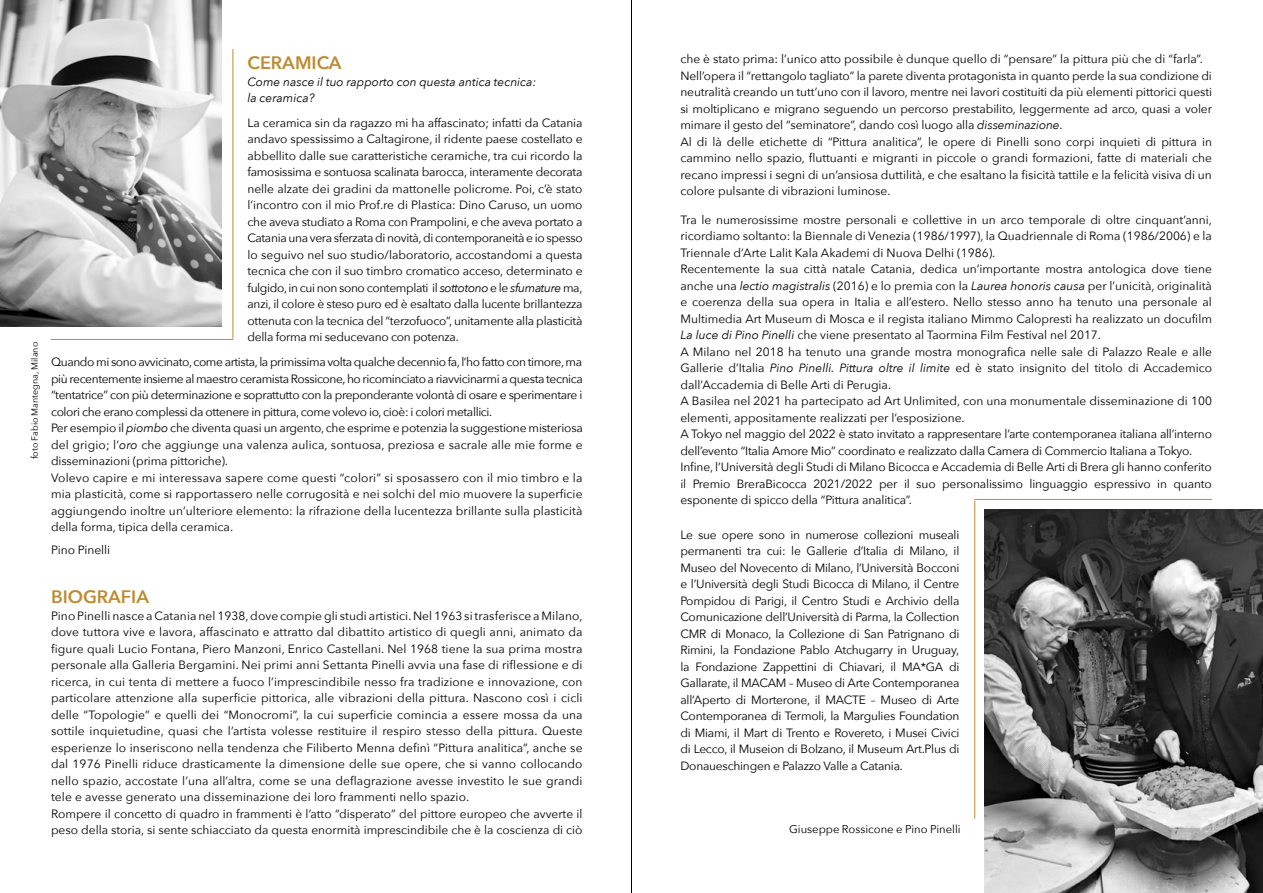
<style>
.page{position:relative;width:1263px;height:893px;background:#fff}
.page>*{position:absolute;margin:0;border:0;box-sizing:border-box;transform-origin:0 0}
.t1{font:600 18px "Avenir Next";color:#be8b31}
.t2{font:12px/16.5px "Avenir Next";color:#000}
.t3{font:italic 12px/16.5px "Avenir Next";color:#000}
.t4{font:11.25px "Avenir Next";color:#000}
.t5{font:9px "Avenir Next";color:#000}
.s1{font-style:italic}
</style>
<div class="page">
<img style="left:0;top:0;width:222px;height:327px">
<img style="left:985px;top:509px;width:278px;height:384px">
<hr style="left:974px;top:500px;width:1px;height:319px;background:#be8b31">
<hr style="left:974px;top:499px;width:238px;height:1px;background:#be8b31">
<hr style="left:233px;top:49px;width:1px;height:290px;background:#be8b31">
<hr style="left:51px;top:339px;width:182px;height:1px;background:#be8b31">
<hr style="left:631px;top:0;width:1px;height:893px;background:#000">
<p class="t5" style="left:29px;top:459px;width:119px;rotate:-90deg">foto Fabio Mantegna, Milano</p>
<h1 class="t1" style="left:247px;top:52px;width:96px">CERAMI CA</h1>
<p class="t3" style="left:247px;top:73px;width:290px">Come nasce il tuo rapporto con questa antica tecnica: la ceramica?</p>
<p class="t2" style="left:247px;top:114px;width:337px;text-align:justify">La ceramica sin da ragazzo mi ha affascinato; infatti da Catania andavo spessissimo a Caltagirone, il ridente paese costellato e abbellito dalle sue caratteristiche ceramiche, tra cui ricordo la famosissima e sontuosa scalinata barocca, interamente decorata nelle alzate dei gradini da mattonelle policrome. Poi, c’è stato l’incontro con il mio Prof.re di Plastica: Dino Caruso, un uomo che aveva studiato a Roma con Prampolini, e che aveva portato a Catania una vera sferzata di novità, di contemporaneità e io spesso lo seguivo nel suo studio/laboratorio, accostandomi a questa tecnica che con il suo timbro cromatico acceso, determinato e fulgido, in cui non sono contemplati il <span class="s1">sottotono</span> e le <span class="s1">sfumature</span> ma, anzi, il colore è steso puro ed è esaltato dalla lucente brillantezza ottenuta con la tecnica del “terzofuoco”, unitamente alla plasticità della forma mi seducevano con potenza.</p>
<p class="t2" style="left:51px;top:354px;width:533px">Quando mi sono avvicinato, come artista, la primissima volta qualche decennio fa, l’ho fatto con timore, ma più recentemente insieme al maestro ceramista Rossicone, ho ricominciato a riavvicinarmi a questa tecnica “tentatrice” con più determinazione e soprattutto con la preponderante volontà di osare e sperimentare i colori che erano complessi da ottenere in pittura, come volevo io, cioè: i colori metallici.<br>Per esempio il <span class="s1">piombo</span> che diventa quasi un argento, che esprime e potenzia la suggestione misteriosa del grigio; l’<span class="s1">oro</span> che aggiunge una valenza aulica, sontuosa, preziosa e sacrale alle mie forme e disseminazioni (prima pittoriche).<br>Volevo capire e mi interessava sapere come questi “colori” si sposassero con il mio timbro e la mia plasticità, come si rapportassero nelle corrugosità e nei solchi del mio muovere la superficie aggiungendo inoltre un’ulteriore elemento: la rifrazione della lucentezza brillante sulla plasticità della forma, tipica della ceramica.</p>
<p class="t2" style="left:51px;top:541px;width:61px">Pino Pinelli</p>
<h1 class="t1" style="left:51px;top:586px;width:100px">BIOGRAFIA</h1>
<p class="t2" style="left:51px;top:607px;width:533px">Pino Pinelli nasce a Catania nel 1938, dove compie gli studi artistici. Nel 1963 si trasferisce a Milano, dove tuttora vive e lavora, affascinato e attratto dal dibattito artistico di quegli anni, animato da figure quali Lucio Fontana, Piero Manzoni, Enrico Castellani. Nel 1968 tiene la sua prima mostra personale alla Galleria Bergamini. Nei primi anni Settanta Pinelli avvia una fase di riflessione e di ricerca, in cui tenta di mettere a fuoco l’imprescindibile nesso fra tradizione e innovazione, con particolare attenzione alla superficie pittorica, alle vibrazioni della pittura. Nascono così i cicli delle “Topologie” e quelli dei “Monocromi”, la cui superficie comincia a essere mossa da una sottile inquietudine, quasi che l’artista volesse restituire il respiro stesso della pittura. Queste esperienze lo inseriscono nella tendenza che Filiberto Menna definì “Pittura analitica”, anche se dal 1976 Pinelli riduce drasticamente la dimensione delle sue opere, che si vanno collocando nello spazio, accostate l’una all’altra, come se una deflagrazione avesse investito le sue grandi tele e avesse generato una disseminazione dei loro frammenti nello spazio.<br>Rompere il concetto di quadro in frammenti è l’atto “disperato” del pittore europeo che avverte il peso della storia, si sente schiacciato da questa enormità imprescindibile che è la coscienza di ciò</p>
<p class="t2" style="left:680px;top:51px;width:533px">che è stato prima: l’unico atto possibile è dunque quello di “pensare” la pittura più che di “farla”.<br>Nell’opera il “rettangolo tagliato” la parete diventa protagonista in quanto perde la sua condizione di neutralità creando un tutt’uno con il lavoro, mentre nei lavori costituiti da più elementi pittorici questi si moltiplicano e migrano seguendo un percorso prestabilito, leggermente ad arco, quasi a voler mimare il gesto del “seminatore”, dando così luogo alla <span class="s1">disseminazione</span>.<br>Al di là delle etichette di “Pittura analitica”, le opere di Pinelli sono corpi inquieti di pittura in cammino nello spazio, fluttuanti e migranti in piccole o grandi formazioni, fatte di materiali che recano impressi i segni di un’ansiosa duttilità, e che esaltano la fisicità tattile e la felicità visiva di un colore pulsante di vibrazioni luminose.</p>
<p class="t2" style="left:680px;top:211px;width:533px">Tra le numerosissime mostre personali e collettive in un arco temporale di oltre cinquant’anni, ricordiamo soltanto: la Biennale di Venezia (1986/1997), la Quadriennale di Roma (1986/2006) e la Triennale d’Arte Lalit Kala Akademi di Nuova Delhi (1986).<br>Recentemente la sua città natale Catania, dedica un’importante mostra antologica dove tiene anche una <span class="s1">lectio magistralis</span> (2016) e lo premia con la <span class="s1">Laurea honoris causa</span> per l’unicità, originalità e coerenza della sua opera in Italia e all’estero. Nello stesso anno ha tenuto una personale al Multimedia Art Museum di Mosca e il regista italiano Mimmo Calopresti ha realizzato un docufilm <span class="s1">La luce di Pino Pinelli</span> che viene presentato al Taormina Film Festival nel 2017.<br>A Milano nel 2018 ha tenuto una grande mostra monografica nelle sale di Palazzo Reale e alle Gallerie d’Italia <span class="s1">Pino Pinelli. Pittura oltre il limite</span> ed è stato insignito del titolo di Accademico dall’Accademia di Belle Arti di Perugia.<br>A Basilea nel 2021 ha partecipato ad Art Unlimited, con una monumentale disseminazione di 100 elementi, appositamente realizzati per l’esposizione.<br>A Tokyo nel maggio del 2022 è stato invitato a rappresentare l’arte contemporanea italiana all’interno dell’evento “Italia Amore Mio” coordinato e realizzato dalla Camera di Commercio Italiana a Tokyo.<br>Infine, l’Università degli Studi di Milano Bicocca e Accademia di Belle Arti di Brera gli hanno conferito il Premio BreraBicocca 2021/2022 per il suo personalissimo linguaggio espressivo in quanto esponente di spicco della “Pittura analitica”.</p>
<p class="t2" style="left:680px;top:526px;width:281px;text-align:justify">Le sue opere sono in numerose collezioni museali permanenti tra cui: le Gallerie d’Italia di Milano, il Museo del Novecento di Milano, l’Università Bocconi e l’Università degli Studi Bicocca di Milano, il Centre Pompidou di Parigi, il Centro Studi e Archivio della Comunicazione dell’Università di Parma, la Collection CMR di Monaco, la Collezione di San Patrignano di Rimini, la Fondazione Pablo Atchugarry in Uruguay, la Fondazione Zappettini di Chiavari, il MA*GA di Gallarate, il MACAM – Museo di Arte Contemporanea all’Aperto di Morterone, il MACTE – Museo di Arte Contemporanea di Termoli, la Margulies Foundation di Miami, il Mart di Trento e Rovereto, i Musei Civici di Lecco, il Museion di Bolzano, il Museum Art.Plus di Donaueschingen e Palazzo Valle a Catania.</p>
<p class="t4" style="left:789px;top:822px;width:173px">Giuseppe Rossicone e Pino Pinelli</p>
</div>
